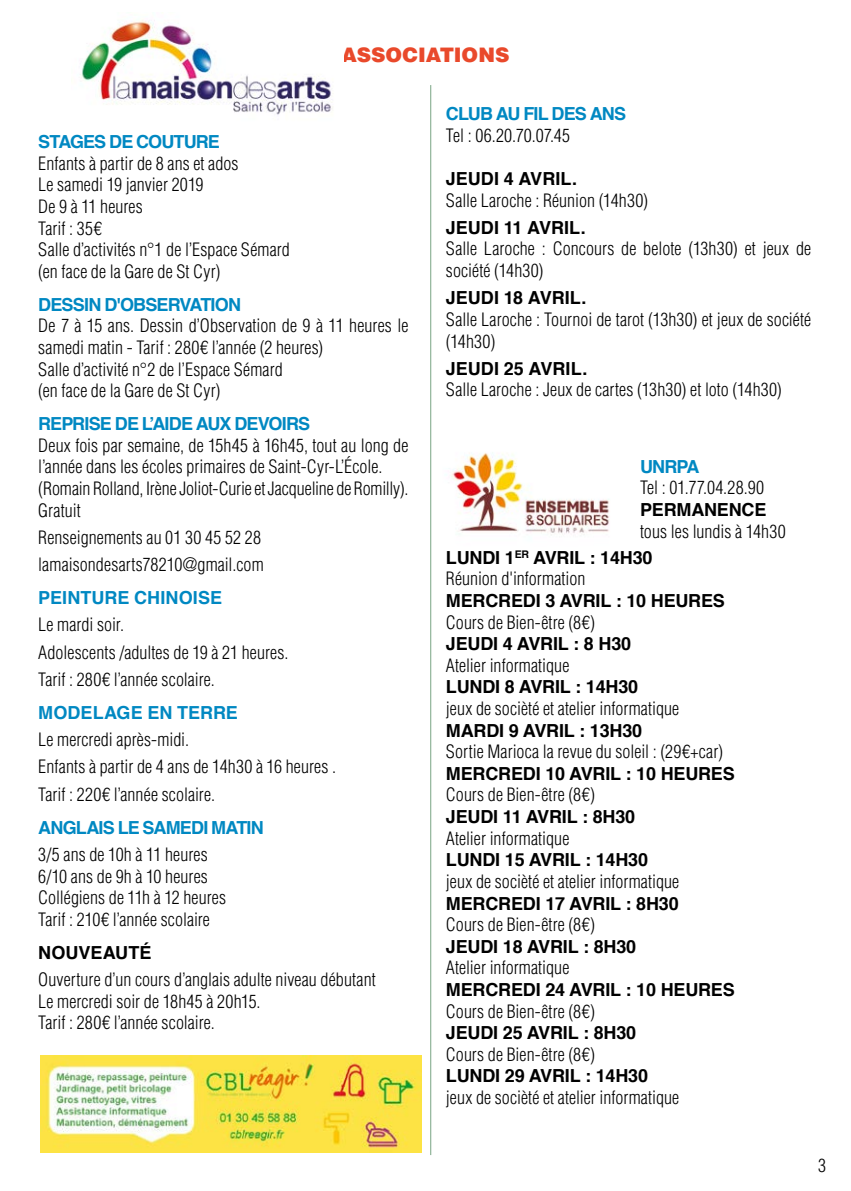
<style>
.page{position:relative;width:851px;height:1191px;background:#fff}
.page>*{position:absolute;margin:0;border:0;box-sizing:border-box;transform-origin:0 0}
.t1{font:900 20px "Helvetica";color:#e9492b}
.t2{font:300 condensed 18px/21.6px "Helvetica LT Std";letter-spacing:.005em;color:#000}
.t3{font:700 18px "Helvetica";letter-spacing:-.01em;color:#000}
.t4{font:700 18px "Helvetica";letter-spacing:-.045em;color:#0088c2}
.t5{font:700 18px "Helvetica";letter-spacing:.005em;color:#0088c2}
.t6{font:700 18px "Helvetica";color:#0088c2}
</style>
<div class="page">
<img style="left:80px;top:20px;width:253px;height:95px">
<img style="left:451px;top:452px;width:158px;height:83px">
<img style="left:41px;top:1055px;width:380px;height:97px">
<hr style="left:430px;top:85px;width:1px;height:1070px;background:#79a483">
<p class="t1" style="left:341px;top:42px;width:170px">ASSOCIATIONS</p>
<p class="t4" style="left:38px;top:127px;width:183px">STAGES DE COUTURE</p>
<p class="t2" style="left:38px;top:152px;width:253px">Enfants à partir de 8 ans et ados<br>Le samedi 19 janvier 2019<br>De 9 à 11 heures<br>Tarif : 35€<br>Salle d’activités n°1 de l’Espace Sémard (en face de la Gare de St Cyr)</p>
<p class="t4" style="left:38px;top:290px;width:204px">DESSIN D'OBSERVATION</p>
<p class="t2" style="left:38px;top:315px;width:371px">De 7 à 15 ans. Dessin d’Observation de 9 à 11 heures le samedi matin - Tarif : 280€ l’année (2 heures)<br>Salle d’activité n°2 de l’Espace Sémard<br>(en face de la Gare de St Cyr)</p>
<p class="t4" style="left:38px;top:409px;width:273px">REPRISE DE L’AIDE AUX DEVOIRS</p>
<p class="t2" style="left:38px;top:434px;width:371px">Deux fois par semaine, de 15h45 à 16h45, tout au long de l’année dans les écoles primaires de Saint-Cyr-L’École. (Romain Rolland, Irène Joliot-Curie et Jacqueline de Romilly).<br>Gratuit</p>
<p class="t2" style="left:38px;top:523px;width:227px;line-height:27.2px">Renseignements au 01 30 45 52 28 lamaisondesarts78210@gmail.com</p>
<p class="t5" style="left:38px;top:583px;width:185px">PEINTURE CHINOISE</p>
<p class="t2" style="left:38px;top:611px;width:252px;line-height:27.2px">Le mardi soir.<br>Adolescents /adultes de 19 à 21 heures.<br>Tarif : 280€ l’année scolaire.</p>
<p class="t6" style="left:38px;top:698px;width:201px">MODELAGE EN TERRE</p>
<p class="t2" style="left:38px;top:726px;width:299px;line-height:27.2px">Le mercredi après-midi.<br>Enfants à partir de 4 ans de 14h30 à 16 heures .<br>Tarif : 220€ l’année scolaire.</p>
<p class="t4" style="left:38px;top:813px;width:227px">ANGLAIS LE SAMEDI MATIN</p>
<p class="t2" style="left:38px;top:843px;width:189px">3/5 ans de 10h à 11 heures<br>6/10 ans de 9h à 10 heures<br>Collégiens de 11h à 12 heures<br>Tarif : 210€ l’année scolaire</p>
<p class="t3" style="left:38px;top:938px;width:115px">NOUVEAUTÉ</p>
<p class="t2" style="left:38px;top:968px;width:339px">Ouverture d’un cours d’anglais adulte niveau débutant<br>Le mercredi soir de 18h45 à 20h15.<br>Tarif : 280€ l’année scolaire.</p>
<p class="t4" style="left:446px;top:99px;width:182px">CLUB AU FIL DES ANS</p>
<p class="t2" style="left:446px;top:124px;width:126px">Tel : 06.20.70.07.45</p>
<p class="t3" style="left:446px;top:164px;width:133px">JEUDI 4 AVRIL.</p>
<p class="t2" style="left:446px;top:189px;width:204px">Salle Laroche : Réunion (14h30)</p>
<p class="t3" style="left:446px;top:213px;width:141px">JEUDI 11 AVRIL.</p>
<p class="t2" style="left:446px;top:238px;width:367px">Salle Laroche : Concours de belote (13h30) et jeux de société (14h30)</p>
<p class="t3" style="left:446px;top:283px;width:142px">JEUDI 18 AVRIL.</p>
<p class="t2" style="left:446px;top:308px;width:367px">Salle Laroche : Tournoi de tarot (13h30) et jeux de société (14h30)</p>
<p class="t3" style="left:446px;top:354px;width:143px">JEUDI 25 AVRIL.</p>
<p class="t2" style="left:446px;top:379px;width:337px">Salle Laroche : Jeux de cartes (13h30) et loto (14h30)</p>
<p class="t4" style="left:640px;top:452px;width:61px">UNRPA</p>
<p class="t2" style="left:640px;top:477px;width:126px">Tel : 01.77.04.28.90</p>
<p class="t3" style="left:640px;top:495px;width:128px">PERMANENCE</p>
<p class="t2" style="left:640px;top:520px;width:147px">tous les lundis à 14h30</p>
<p class="t3" style="left:446px;top:543px;width:208px">LUNDI 1<sup>ER</sup> AVRIL : 14H30</p>
<p class="t2" style="left:446px;top:568px;width:141px">Réunion d'information</p>
<p class="t3" style="left:446px;top:586px;width:280px">MERCREDI 3 AVRIL : 10 HEURES</p>
<p class="t2" style="left:446px;top:611px;width:151px">Cours de Bien-être (8€)</p>
<p class="t3" style="left:446px;top:629px;width:187px">JEUDI 4 AVRIL : 8 H30</p>
<p class="t2" style="left:446px;top:654px;width:125px">Atelier informatique</p>
<p class="t3" style="left:446px;top:672px;width:194px">LUNDI 8 AVRIL : 14H30</p>
<p class="t2" style="left:446px;top:697px;width:235px">jeux de socièté et atelier informatique</p>
<p class="t3" style="left:446px;top:716px;width:198px">MARDI 9 AVRIL : 13H30</p>
<p class="t2" style="left:446px;top:741px;width:279px">Sortie Marioca la revue du soleil : (29€+car)</p>
<p class="t3" style="left:446px;top:759px;width:290px">MERCREDI 10 AVRIL : 10 HEURES</p>
<p class="t2" style="left:446px;top:784px;width:151px">Cours de Bien-être (8€)</p>
<p class="t3" style="left:446px;top:802px;width:191px">JEUDI 11 AVRIL : 8H30</p>
<p class="t2" style="left:446px;top:827px;width:125px">Atelier informatique</p>
<p class="t3" style="left:446px;top:845px;width:203px">LUNDI 15 AVRIL : 14H30</p>
<p class="t2" style="left:446px;top:870px;width:235px">jeux de socièté et atelier informatique</p>
<p class="t3" style="left:446px;top:888px;width:234px">MERCREDI 17 AVRIL : 8H30</p>
<p class="t2" style="left:446px;top:913px;width:151px">Cours de Bien-être (8€)</p>
<p class="t3" style="left:446px;top:932px;width:192px">JEUDI 18 AVRIL : 8H30</p>
<p class="t2" style="left:446px;top:957px;width:125px">Atelier informatique</p>
<p class="t3" style="left:446px;top:975px;width:290px">MERCREDI 24 AVRIL : 10 HEURES</p>
<p class="t2" style="left:446px;top:1000px;width:151px">Cours de Bien-être (8€)</p>
<p class="t3" style="left:446px;top:1018px;width:192px">JEUDI 25 AVRIL : 8H30</p>
<p class="t2" style="left:446px;top:1043px;width:151px">Cours de Bien-être (8€)</p>
<p class="t3" style="left:446px;top:1061px;width:203px">LUNDI 29 AVRIL : 14H30</p>
<p class="t2" style="left:446px;top:1086px;width:235px">jeux de socièté et atelier informatique</p>
<p class="t2" style="left:818px;top:1154px;width:9px">3</p>
</div>
